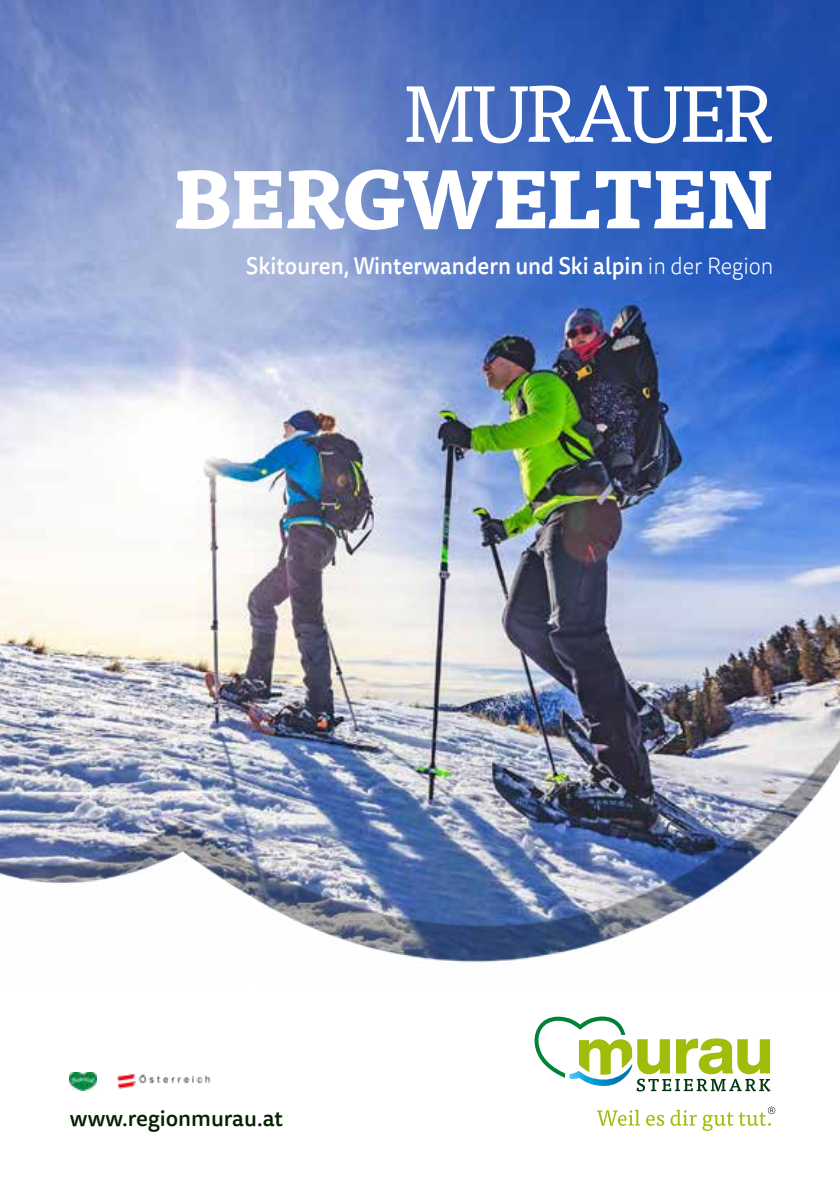
<style>
.page{position:relative;width:840px;height:1191px;background:#fff}
.page>*{position:absolute;margin:0;border:0;box-sizing:border-box;transform-origin:0 0}
.t1{font:800 79.8px "Tisa Pro";letter-spacing:-.045em;color:#fff}
.t2{font:79.8px "Tisa Pro";letter-spacing:-.03em;color:#fff}
.t3{font:500 23.6px "Tisa Sans Pro";color:#fff;scale:.93 1}
.t4{font:500 22px "Tisa Sans Web W03";color:#032000}
.s1{font-weight:300}
</style>
<div class="page">
<img style="left:0;top:0;width:839px;height:670px">
<img style="left:0;top:670px;width:839px;height:443px">
<svg style="left:534px;top:1016px;width:236px;height:75px"></svg>
<svg style="left:596px;top:1106px;width:178px;height:25px"></svg>
<img style="left:70px;top:1072px;width:27px;height:19px">
<img style="left:118px;top:1070px;width:92px;height:22px">
<h1 class="t2" style="left:403px;top:55px;width:371px">MURAUER</h1>
<h1 class="t1" style="left:172px;top:133px;width:601px">B ERGWELTEN</h1>
<p class="t3" style="left:246px;top:249px;width:568px">Skitouren, Winterwandern und Ski alpin <span class="s1">in der Region</span></p>
<p class="t4" style="left:70px;top:1104px;width:215px">www.regionmurau.at</p>
</div>
